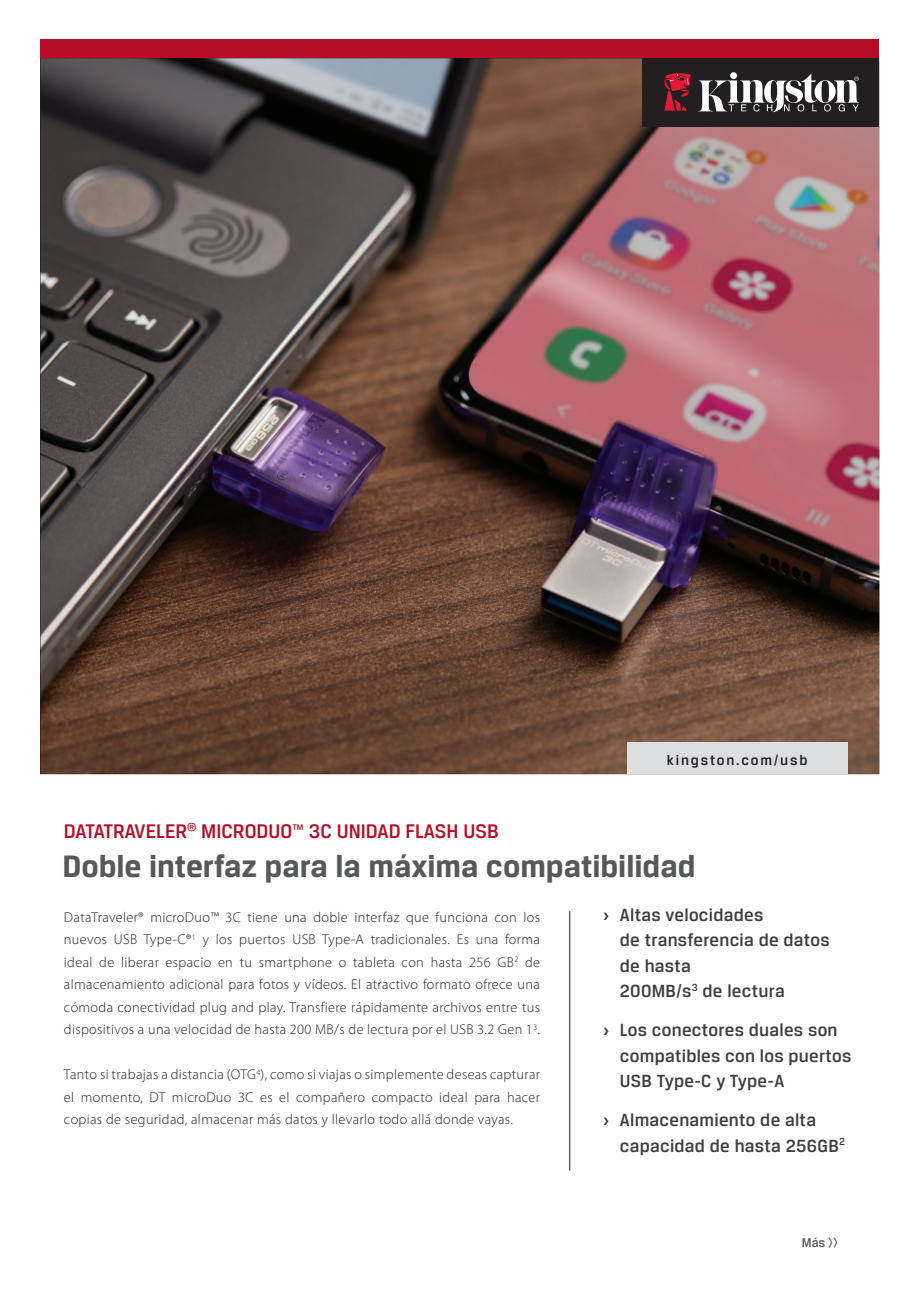
<style>
.page{position:relative;width:920px;height:1290px;background:#fff}
.page>*{position:absolute;margin:0;border:0;box-sizing:border-box;transform-origin:0 0}
.t1{font:700 33px "Breuer Text";color:#57585a}
.t2{font:500 21px "Breuer Text";color:#b80d29}
.t3{font:500 18.75px/25.5px "Breuer Text";letter-spacing:.015em;color:#3e3e3f}
.t4{font:500 15px "Breuer Text";letter-spacing:.12em;color:#231f20}
.t5{font:300 14.25px/22.5px "Myriad Pro";letter-spacing:.025em;color:#231f20;text-align:justify}
.t6{font:500 13.5px "Breuer Text";color:#57585a}
.s1{font-weight:700}
</style>
<div class="page">
<img style="left:40px;top:58px;width:839px;height:716px">
<div style="left:40px;top:40px;width:839px;height:18px;background:#b80d29"></div>
<div style="left:643px;top:58px;width:236px;height:69px;background:#231f20"></div>
<svg style="left:698px;top:74px;width:161px;height:38px"></svg>
<svg style="left:664px;top:73px;width:28px;height:38px"></svg>
<div style="left:627px;top:743px;width:220px;height:31px;background:#dddee0"></div>
<hr style="left:569px;top:911px;width:1px;height:260px;background:#6b6360">
<h2 class="t2" style="left:64px;top:819px;width:436px">DATATRAVELER<sup>®</sup> MICRODUO™ 3C UNIDAD FLASH USB</h2>
<p class="t4" style="left:667px;top:751px;width:142px">kingston.com/usb</p>
<h1 class="t1" style="left:62px;top:847px;width:635px">Doble interfaz para la máxima compatibilidad</h1>
<p class="t5" style="left:64px;top:906px;width:478px">DataTraveler® microDuo™ 3C tiene una doble interfaz que funciona con los nuevos USB Type-C®<sup>1</sup> y los puertos USB Type-A tradicionales. Es una forma ideal de liberar espacio en tu smartphone o tableta con hasta 256 GB<sup>2</sup> de almacenamiento adicional para fotos y vídeos. El atractivo formato ofrece una cómoda conectividad plug and play. Transfiere rápidamente archivos entre tus dispositivos a una velocidad de hasta 200 MB/s de lectura por el USB 3.2 Gen 1<sup>3</sup>.</p>
<p class="t5" style="left:64px;top:1063px;width:478px">Tanto si trabajas a distancia (OTG<sup>4</sup>), como si viajas o simplemente deseas capturar el momento, DT microDuo 3C es el compañero compacto ideal para hacer copias de seguridad, almacenar más datos y llevarlo todo allá donde vayas.</p>
<h3 class="t3" style="left:620px;top:901px;width:211px;text-indent:-17px"><span class="s1">›</span> Altas velocidades<br>de transferencia de datos de hasta<br>200MB/s<sup>3</sup> de lectura</h3>
<h3 class="t3" style="left:620px;top:1017px;width:233px;text-indent:-17px"><span class="s1">›</span> Los conectores duales son compatibles con los puertos<br>USB Type-C y Type-A</h3>
<h3 class="t3" style="left:620px;top:1107px;width:227px;text-indent:-17px"><span class="s1">›</span> Almacenamiento de alta capacidad de hasta 256GB<sup>2</sup></h3>
<p class="t6" style="left:802px;top:1235px;width:37px">Más &gt;&gt;</p>
</div>
